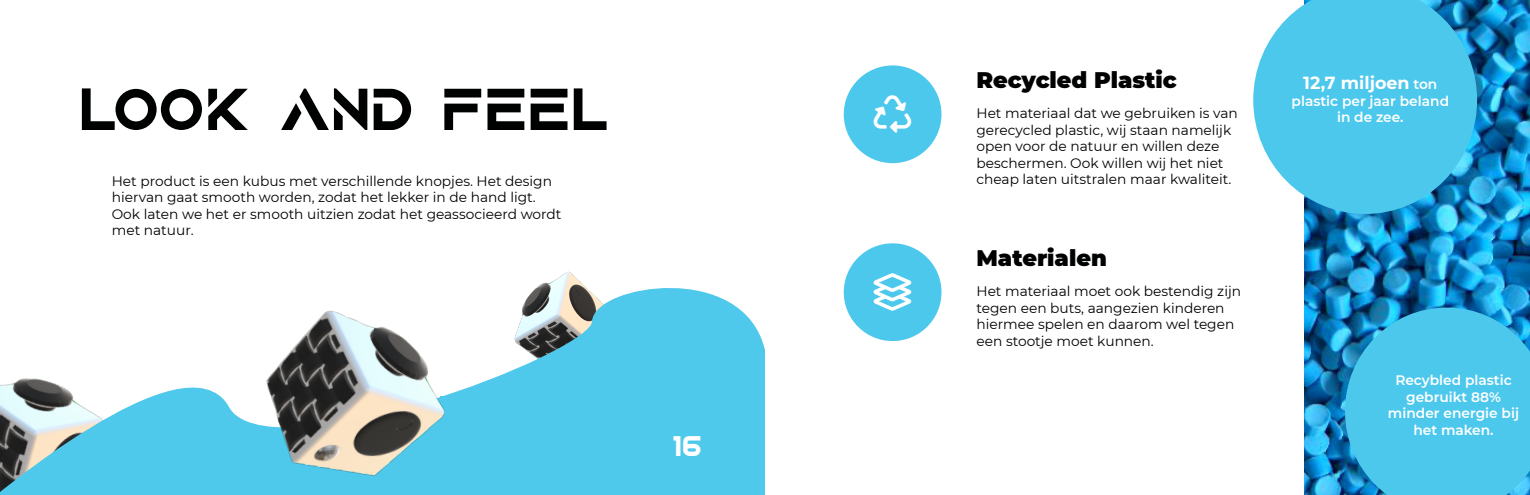
<style>
.page{position:relative;width:1530px;height:495px;background:#fff}
.page>*{position:absolute;margin:0;border:0;box-sizing:border-box;transform-origin:0 0}
.t1{font:700 62.5px "Aquire";color:#000101}
.t2{font:37.5px "Font Awesome 5 Pro";color:#fff}
.t3{font:700 30px "Aquire";color:#fff}
.t4{font:900 22.5px "Montserrat";color:#000101}
.t5{font:700 17.5px "Montserrat";color:#fff}
.t6{font:13.75px/16.5px "Montserrat";color:#000101}
.t7{font:600 13.75px/16.5px "Montserrat";color:#fff;text-align:center}
.s1{font-weight:600;font-size:13.75px}
</style>
<div class="page">
<svg style="left:0;top:271px;width:765px;height:224px"></svg>
<div style="left:759px;top:351px;width:6px;height:144px;background:#4ec8eb"></div>
<div style="left:42px;top:460px;width:718px;height:35px;background:#4ec8eb"></div>
<div style="left:150px;top:435px;width:610px;height:36px;background:#4ec8eb"></div>
<div style="left:389px;top:416px;width:373px;height:34px;background:#4ec8eb"></div>
<div style="left:440px;top:397px;width:320px;height:34px;background:#4ec8eb"></div>
<img style="left:230px;top:271px;width:255px;height:205px">
<img style="left:1305px;top:0;width:225px;height:495px">
<div style="left:844px;top:65px;width:97px;height:98px;background:#4dc8ed;border-radius:50%"></div>
<svg style="left:1253px;top:0;width:224px;height:214px;fill:#4dc8ed"></svg>
<svg style="left:1345px;top:308px;width:185px;height:187px;fill:#4dc8ed"></svg>
<div style="left:844px;top:243px;width:97px;height:98px;background:#4dc8ed;border-radius:50%"></div>
<h1 class="t1" style="left:79px;top:72px;width:532px">LOOK AND FEEL</h1>
<p class="t6" style="left:112px;top:172px;width:451px">Het product is een kubus met verschillende knopjes. Het design hiervan gaat smooth worden, zodat het lekker in de hand ligt.<br>Ook laten we het er smooth uitzien zodat het geassocieerd wordt met natuur.</p>
<h3 class="t3" style="left:672px;top:428px;width:32px">16</h3>
<h2 class="t2" style="left:874px;top:95px;width:43px">●</h2>
<h2 class="t2" style="left:874px;top:273px;width:39px">●□◆</h2>
<h3 class="t4" style="left:977px;top:64px;width:202px">Recycled Plastic</h3>
<p class="t6" style="left:977px;top:105px;width:263px">Het materiaal dat we gebruiken is van gerecycled plastic, wij staan namelijk open voor de natuur en willen deze beschermen. Ook willen wij het niet cheap laten uitstralen maar kwaliteit.</p>
<h3 class="t4" style="left:977px;top:241px;width:132px">Materialen</h3>
<p class="t6" style="left:977px;top:283px;width:266px">Het materiaal moet ook bestendig zijn tegen een buts, aangezien kinderen hiermee spelen en daarom wel tegen een stootje moet kunnen.</p>
<p class="t5" style="left:1303px;top:70px;width:136px">12,7 miljoen <span class="s1">ton</span></p>
<p class="t7" style="left:1292px;top:92px;width:159px">plastic per jaar beland in de zee.</p>
<p class="t7" style="left:1388px;top:372px;width:133px">Recybled plastic gebruikt 88% minder energie bij het maken.</p>
</div>
